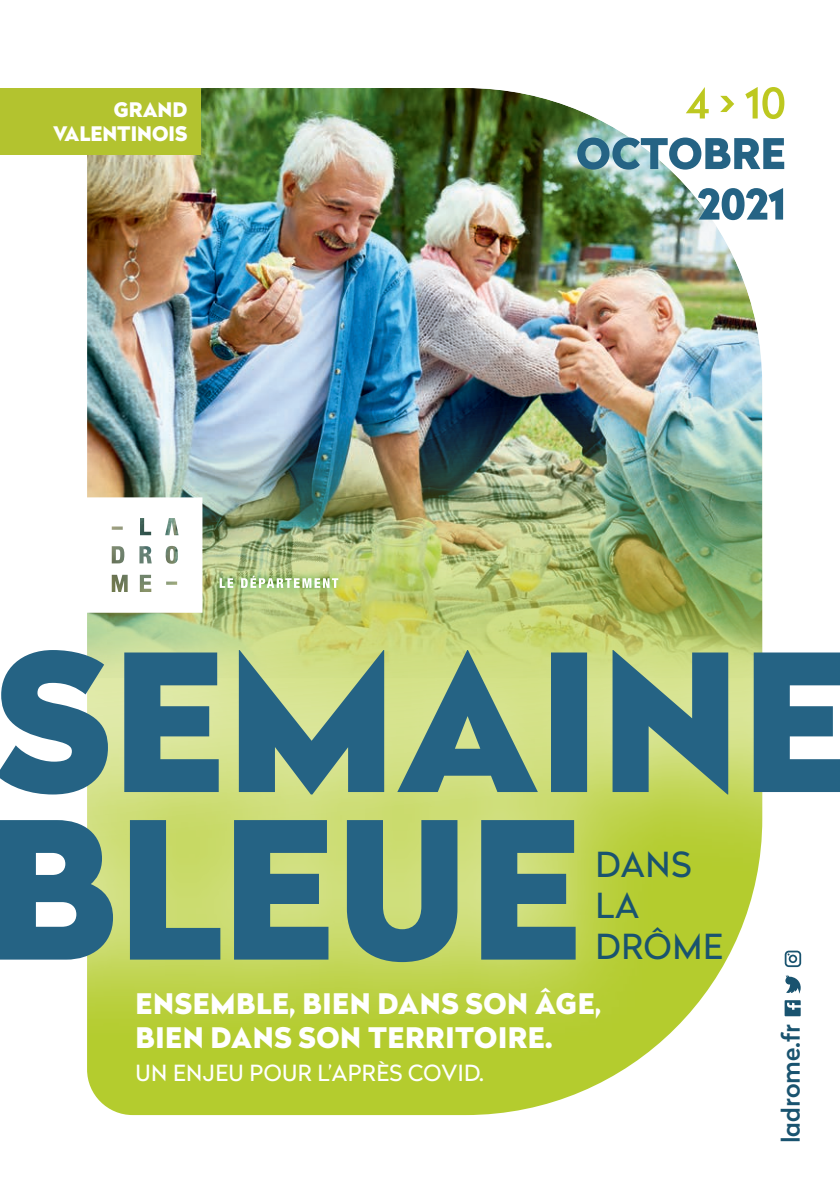
<style>
.page{position:relative;width:840px;height:1191px;background:#fff}
.page>*{position:absolute;margin:0;border:0;box-sizing:border-box;transform-origin:0 0}
.t1{font:34.4px/41.2px "Radikal";letter-spacing:.02em;color:#19536f}
.t2{font:900 28.2px/33.8px "Radikal";letter-spacing:.02em;color:#fff}
.t3{font:500 25px "Radikal";color:#19536f}
.t4{font:22.2px "Radikal";letter-spacing:.02em;color:#fff}
.t5{font:900 20px/24px "Radikal";color:#fff;text-align:right}
</style>
<div class="page">
<img style="left:87px;top:88px;width:674px;height:1027px">
<svg style="left:87px;top:497px;width:115px;height:65px"></svg>
<svg style="left:697px;top:188px;width:85px;height:32px"></svg>
<svg style="left:577px;top:137px;width:206px;height:33px"></svg>
<svg style="left:685px;top:87px;width:99px;height:32px"></svg>
<div style="left:0;top:562px;width:839px;height:488px;background:#fff;opacity:.75"></div>
<svg style="left:0;top:650px;width:839px;height:144px;fill:#256384"></svg>
<svg style="left:0;top:820px;width:575px;height:142px;fill:#256384"></svg>
<svg style="left:784px;top:1000px;width:16px;height:16px"></svg>
<svg style="left:785px;top:974px;width:15px;height:19px"></svg>
<svg style="left:784px;top:950px;width:16px;height:17px"></svg>
<div style="left:0;top:88px;width:200px;height:67px;background:#b3c32f"></div>
<p class="t5" style="left:53px;top:97px;width:136px">GRAND<br>VALENTINOIS</p>
<p class="t1" style="left:595px;top:842px;width:129px">DANS<br>LA<br>DRÔME</p>
<p class="t2" style="left:135px;top:986px;width:467px">ENSEMBLE, BIEN DANS SON ÂGE,<br>BIEN DANS SON TERRITOIRE.</p>
<p class="t4" style="left:135px;top:1057px;width:350px">UN ENJEU POUR L’APRÈS COVID.</p>
<p class="t3" style="left:772px;top:1143px;width:121px;rotate:-90deg">ladrome.fr</p>
</div>
